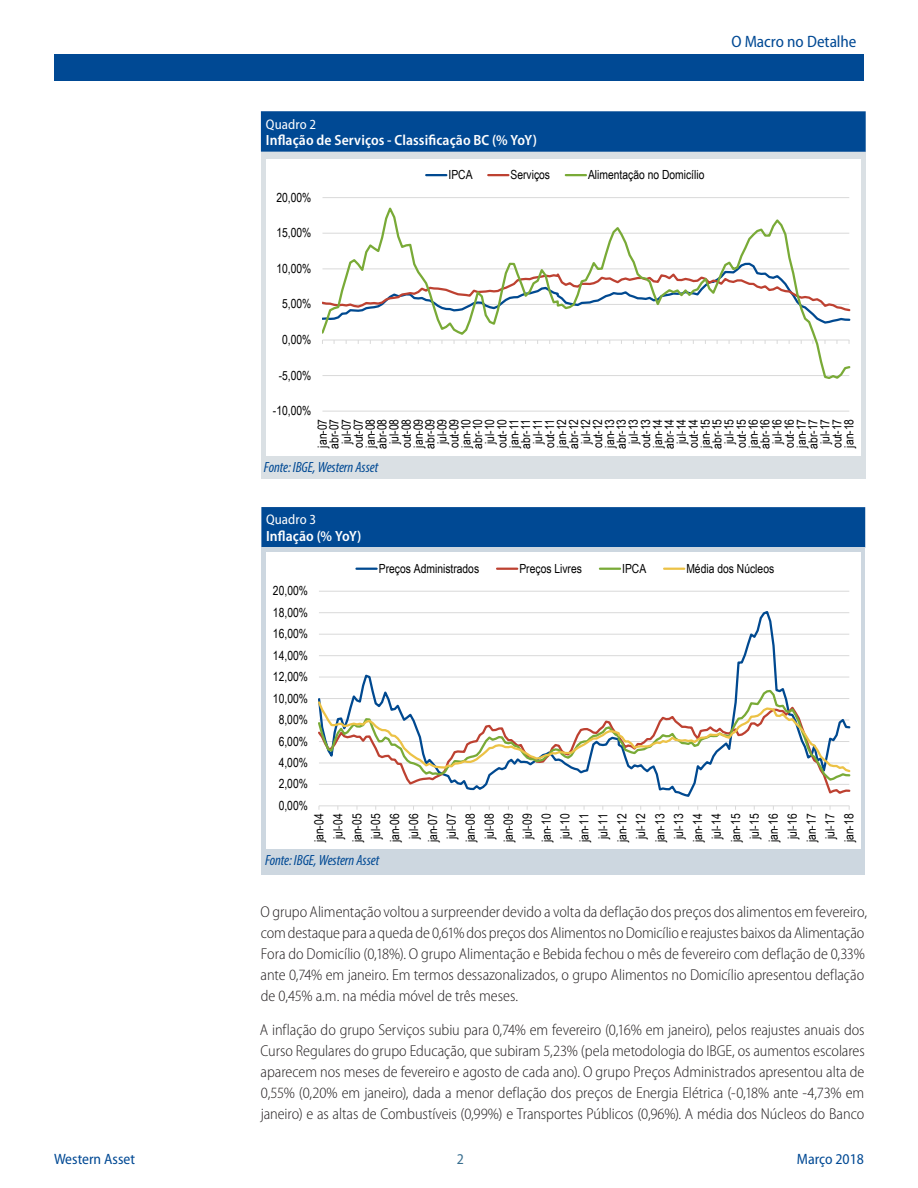
<style>
.page{position:relative;width:918px;height:1188px;background:#fff}
.page>*{position:absolute;margin:0;border:0;box-sizing:border-box;transform-origin:0 0}
.t1{font:semi-condensed 16.5px "Myriad Pro";color:#004994}
.Body_Text{font:300 semi-condensed 15.75px/21px "Myriad Pro";letter-spacing:-.005em;color:#231f20}
.t2{font:semi-condensed 15px "Myriad Pro";color:#004994}
.Page{font:semi-condensed 15px "Myriad Pro";color:#386e8f}
.t3{font:600 semi-condensed 14.85px "Myriad Pro";letter-spacing:.005em;color:#fff}
.t4{font:italic condensed 14.85px "Myriad Pro";letter-spacing:-.005em;color:#004994}
.t5{font:semi-condensed 13.95px "Myriad Pro";letter-spacing:.005em;color:#fff}
.t6{font:12.6px/12px "Arial Narrow";letter-spacing:.005em;color:#000;text-align:center}
</style>
<div class="page">
<div style="left:54px;top:54px;width:810px;height:27px;background:#004994"></div>
<div style="left:261px;top:152px;width:605px;height:327px;background:#dae0e4"></div>
<div style="left:261px;top:111px;width:605px;height:41px;background:#004994"></div>
<div style="left:261px;top:507px;width:604px;height:41px;background:#004994"></div>
<div style="left:261px;top:548px;width:604px;height:327px;background:#cdd7e0"></div>
<div style="left:266px;top:159px;width:595px;height:296px;background:#fff"></div>
<hr style="left:322px;top:411px;width:527px;height:1px;background:#d9d9d9">
<hr style="left:322px;top:197px;width:527px;height:1px;background:#d9d9d9">
<svg style="left:322px;top:207px;width:528px;height:172px"></svg>
<hr style="left:426px;top:174px;width:20px;height:2px;background:#004990">
<hr style="left:488px;top:174px;width:20px;height:2px;background:#bd4131">
<hr style="left:566px;top:174px;width:20px;height:2px;background:#79aa37">
<div style="left:266px;top:552px;width:595px;height:297px;background:#fff"></div>
<hr style="left:319px;top:591px;width:530px;height:1px;background:#d9d9d9">
<hr style="left:319px;top:805px;width:530px;height:1px;background:#d9d9d9">
<svg style="left:319px;top:611px;width:530px;height:186px"></svg>
<svg style="left:319px;top:782px;width:531px;height:13px"></svg>
<svg style="left:319px;top:689px;width:531px;height:93px"></svg>
<svg style="left:319px;top:699px;width:531px;height:75px"></svg>
<hr style="left:356px;top:568px;width:21px;height:2px;background:#004990">
<hr style="left:497px;top:568px;width:20px;height:2px;background:#bd4131">
<hr style="left:600px;top:568px;width:20px;height:2px;background:#79aa37">
<hr style="left:664px;top:568px;width:20px;height:2px;background:#ecc246">
<p class="t1" style="left:731px;top:32px;width:127px">O Macro no Detalhe</p>
<p class="t5" style="left:266px;top:116px;width:52px">Quadro 2</p>
<p class="t3" style="left:266px;top:132px;width:273px">Inflação de Serviços - Classificação BC (% YoY)</p>
<p class="t6" style="left:276px;top:191px;width:36px">20,00%</p>
<p class="t6" style="left:276px;top:226px;width:36px">15,00%</p>
<p class="t6" style="left:276px;top:262px;width:36px">10,00%</p>
<p class="t6" style="left:282px;top:298px;width:31px">5,00%</p>
<p class="t6" style="left:282px;top:333px;width:31px">0,00%</p>
<p class="t6" style="left:279px;top:369px;width:34px">-5,00%</p>
<p class="t6" style="left:273px;top:404px;width:40px">-10,00%</p>
<p class="t6" style="left:448px;top:168px;width:26px">IPCA</p>
<p class="t6" style="left:511px;top:168px;width:41px">Serviços</p>
<p class="t6" style="left:588px;top:168px;width:118px">Alimentação no Domicílio</p>
<p class="t6" style="left:316px;top:449px;width:31px;rotate:-90deg">jan-07 abr-07 jul-07 out-07 jan-08 abr-08 jul-08 out-08 jan-09 abr-09 jul-09 out-09 jan-10 abr-10 jul-10 out-10 jan-11 abr-11 jul-11 out-11 jan-12 abr-12 jul-12 out-12 jan-13 abr-13 jul-13 out-13 jan-14 abr-14 jul-14 out-14 jan-15 abr-15 jul-15 out-15 jan-16 abr-16 jul-16 out-16 jan-17 abr-17 jul-17 out-17 jan-18</p>
<p class="t4" style="left:264px;top:458px;width:116px">Fonte: IBGE, Western Asset</p>
<p class="t5" style="left:266px;top:512px;width:52px">Quadro 3</p>
<p class="t3" style="left:266px;top:527px;width:97px">Inflação (% YoY)</p>
<p class="t6" style="left:273px;top:584px;width:36px">20,00%</p>
<p class="t6" style="left:273px;top:606px;width:36px">18,00%</p>
<p class="t6" style="left:273px;top:627px;width:36px">16,00%</p>
<p class="t6" style="left:273px;top:649px;width:36px">14,00%</p>
<p class="t6" style="left:273px;top:670px;width:36px">12,00%</p>
<p class="t6" style="left:273px;top:692px;width:36px">10,00%</p>
<p class="t6" style="left:279px;top:713px;width:31px">8,00%</p>
<p class="t6" style="left:279px;top:735px;width:31px">6,00%</p>
<p class="t6" style="left:279px;top:756px;width:31px">4,00%</p>
<p class="t6" style="left:279px;top:778px;width:31px">2,00%</p>
<p class="t6" style="left:279px;top:799px;width:31px">0,00%</p>
<p class="t6" style="left:379px;top:562px;width:102px">Preços Administrados</p>
<p class="t6" style="left:519px;top:562px;width:64px">Preços Livres</p>
<p class="t6" style="left:622px;top:562px;width:26px">IPCA</p>
<p class="t6" style="left:686px;top:562px;width:89px">Média dos Núcleos</p>
<p class="t6" style="left:309px;top:842px;width:30px;line-height:18.9px;text-align:justify;rotate:-90deg">jan-04 jul-04 jan-05 jul-05 jan-06 jul-06 jan-07 jul-07 jan-08 jul-08 jan-09 jul-09 jan-10 jul-10 jan-11 jul-11 jan-12 jul-12 jan-13 jul-13 jan-14 jul-14 jan-15 jul-15 jan-16 jul-16 jan-17 jul-17 jan-18</p>
<p class="t4" style="left:265px;top:851px;width:116px">Fonte: IBGE, Western Asset</p>
<p class="Body_Text" style="left:261px;top:901px;width:608px">O grupo Alimentação voltou a surpreender devido a volta da deflação dos preços dos alimentos em fevereiro, com destaque para a queda de 0,61% dos preços dos Alimentos no Domicílio e reajustes baixos da Alimentação Fora do Domicílio (0,18%). O grupo Alimentação e Bebida fechou o mês de fevereiro com deflação de 0,33% ante 0,74% em janeiro. Em termos dessazonalizados, o grupo Alimentos no Domicílio apresentou deflação de 0,45% a.m. na média móvel de três meses.</p>
<p class="Body_Text" style="left:260px;top:1020px;width:606px;text-align:justify">A inflação do grupo Serviços subiu para 0,74% em fevereiro (0,16% em janeiro), pelos reajustes anuais dos Curso Regulares do grupo Educação, que subiram 5,23% (pela metodologia do IBGE, os aumentos escolares aparecem nos meses de fevereiro e agosto de cada ano). O grupo Preços Administrados apresentou alta de 0,55% (0,20% em janeiro), dada a menor deflação dos preços de Energia Elétrica (-0,18% ante -4,73% em janeiro) e as altas de Combustíveis (0,99%) e Transportes Públicos (0,96%). A média dos Núcleos do Banco</p>
<p class="t2" style="left:54px;top:1151px;width:83px">Western Asset</p>
<p class="t2" style="left:797px;top:1151px;width:69px">Março 2018</p>
<p class="Page" style="left:457px;top:1151px;width:9px">2</p>
</div>
